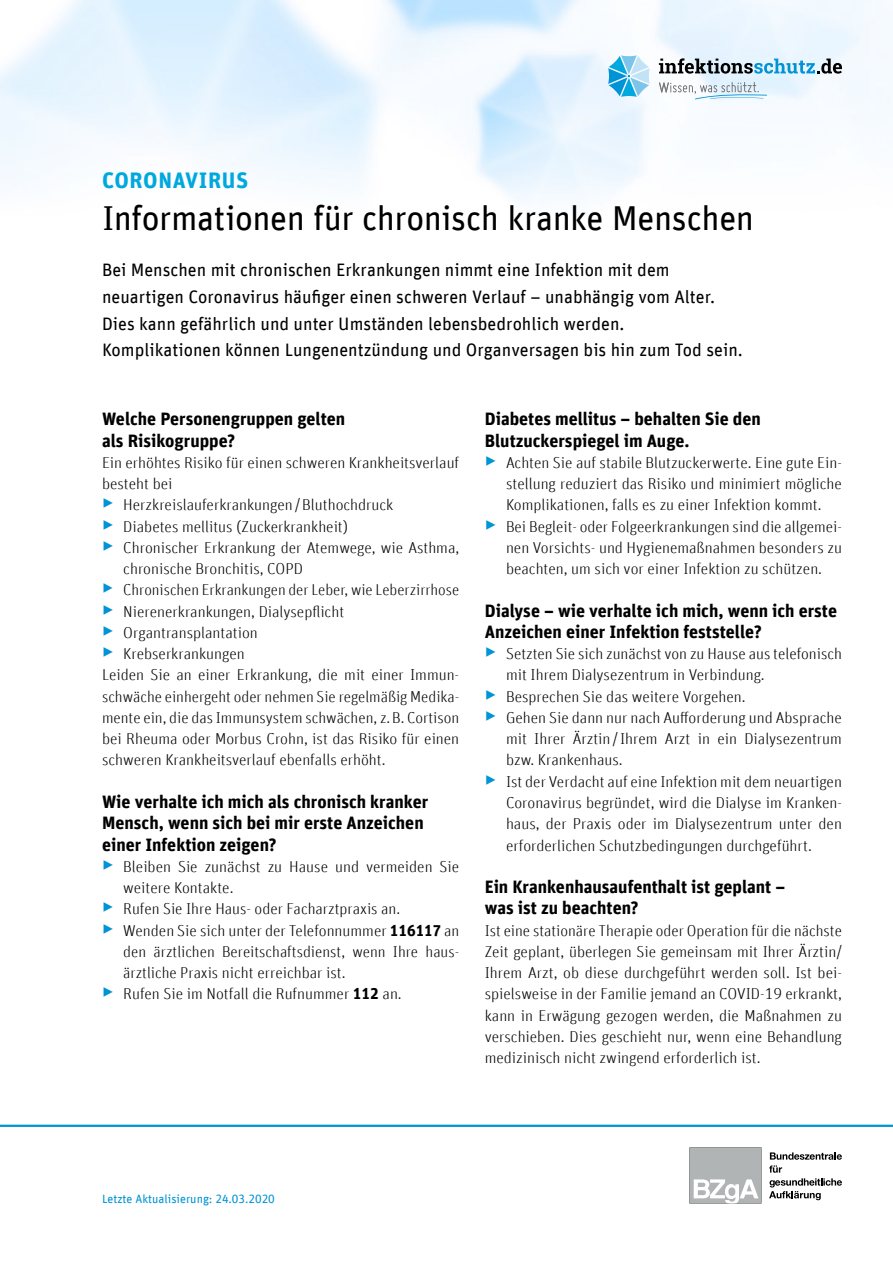
<style>
.page{position:relative;width:893px;height:1263px;background:#fff}
.page>*{position:absolute;margin:0;border:0;box-sizing:border-box;transform-origin:0 0}
.p-titel{font:34.5px "Unit Offc Pro";letter-spacing:-.015em;color:#000}
.p-titel-sub{font:700 22.5px "Unit Offc Pro";letter-spacing:.025em;color:#00a8de}
.t1{font:700 18px/21.3px "Unit Offc Pro";color:#000}
.p-einstieg{font:18px/26.5px "Unit Offc Pro";color:#000}
.t2{font:300 15.75px/21.3px "Unit Offc Pro";color:#000;text-align:justify}
.t3{font:12px "Unit Offc Pro";color:#0093d5}
.s1{font-size:21px;color:#0093d5}
.s2{font-weight:700}
</style>
<div class="page">
<hr style="left:0;top:1125px;width:893px;height:2px;background:#0093d5">
<svg style="left:769px;top:1152px;width:73px;height:48px"></svg>
<div style="left:689px;top:1147px;width:72px;height:56px;background:#b1b4b4"></div>
<svg style="left:694px;top:1179px;width:64px;height:24px"></svg>
<svg style="left:659px;top:58px;width:183px;height:16px;background:#8fa9b6"></svg>
<svg style="left:659px;top:82px;width:108px;height:17px"></svg>
<svg style="left:608px;top:55px;width:42px;height:42px"></svg>
<p class="p-titel-sub" style="left:102px;top:164px;width:148px">CORONAVIRUS</p>
<h1 class="p-titel" style="left:102px;top:194px;width:653px">Informationen für chronisch kranke Menschen</h1>
<p class="p-einstieg" style="left:102px;top:256px;width:642px">Bei Menschen mit chronischen Erkrankungen nimmt eine Infektion mit dem neuartigen Coronavirus häufiger einen schweren Verlauf – unabhängig vom Alter.<br>Dies kann gefährlich und unter Umständen lebensbedrohlich werden.<br>Komplikationen können Lungenentzündung und Organversagen bis hin zum Tod sein.</p>
<h1 class="t1" style="left:102px;top:407px;width:245px">Welche Personengruppen gelten als Risikogruppe?</h1>
<p class="t2" style="left:102px;top:451px;width:359px">Ein erhöhtes Risiko für einen schweren Krankheitsverlauf besteht bei</p>
<p class="t2" style="left:102px;top:494px;width:293px"><span class="s1">▶</span> Herzkreislauferkrankungen/Bluthochdruck</p>
<p class="t2" style="left:102px;top:515px;width:247px"><span class="s1">▶</span> Diabetes mellitus (Zuckerkrankheit)</p>
<p class="t2" style="left:123px;top:536px;width:337px;text-indent:-21px"><span class="s1">▶</span> Chronischer Erkrankung der Atemwege, wie Asthma, chronische Bronchitis, COPD</p>
<p class="t2" style="left:102px;top:579px;width:359px"><span class="s1">▶</span> Chronischen Erkrankungen der Leber, wie Leberzirrhose</p>
<p class="t2" style="left:102px;top:600px;width:244px"><span class="s1">▶</span> Nierenerkrankungen, Dialysepflicht</p>
<p class="t2" style="left:102px;top:621px;width:157px"><span class="s1">▶</span> Organtransplantation</p>
<p class="t2" style="left:102px;top:643px;width:144px"><span class="s1">▶</span> Krebserkrankungen</p>
<p class="t2" style="left:102px;top:664px;width:359px">Leiden Sie an einer Erkrankung, die mit einer Immun&shy;schwäche einhergeht oder nehmen Sie regelmäßig Medika&shy;mente ein, die das Immunsystem schwächen, z.B. Cortison bei Rheuma oder Morbus Crohn, ist das Risiko für einen schweren Krankheitsverlauf ebenfalls erhöht.</p>
<h1 class="t1" style="left:102px;top:790px;width:328px">Wie verhalte ich mich als chronisch kranker<br>Mensch, wenn sich bei mir erste Anzeichen einer Infektion zeigen?</h1>
<p class="t2" style="left:123px;top:855px;width:337px;text-indent:-21px"><span class="s1">▶</span> Bleiben Sie zunächst zu Hause und vermeiden Sie weitere Kontakte.</p>
<p class="t2" style="left:102px;top:898px;width:300px"><span class="s1">▶</span> Rufen Sie Ihre Haus- oder Facharztpraxis an.</p>
<p class="t2" style="left:123px;top:919px;width:337px;text-indent:-21px"><span class="s1">▶</span> Wenden Sie sich unter der Telefonnummer <span class="s2">116117</span> an den ärztlichen Bereitschaftsdienst, wenn Ihre haus&shy;ärztliche Praxis nicht erreichbar ist.</p>
<p class="t2" style="left:102px;top:983px;width:301px"><span class="s1">▶</span> Rufen Sie im Notfall die Rufnummer <span class="s2">112</span> an.</p>
<h1 class="t1" style="left:485px;top:407px;width:277px">Diabetes mellitus – behalten Sie den<br>Blutzuckerspiegel im Auge.</h1>
<p class="t2" style="left:506px;top:451px;width:337px;text-indent:-21px"><span class="s1">▶</span> Achten Sie auf stabile Blutzuckerwerte. Eine gute Ein&shy;stellung reduziert das Risiko und minimiert mögliche Komplikationen, falls es zu einer Infektion kommt.</p>
<p class="t2" style="left:506px;top:515px;width:337px;text-indent:-21px"><span class="s1">▶</span> Bei Begleit- oder Folgeerkrankungen sind die allgemei&shy;nen Vorsichts- und Hygienemaßnahmen besonders zu beachten, um sich vor einer Infektion zu schützen.</p>
<h1 class="t1" style="left:485px;top:599px;width:354px">Dialyse – wie verhalte ich mich, wenn ich erste<br>Anzeichen einer Infektion feststelle?</h1>
<p class="t2" style="left:506px;top:643px;width:337px;text-indent:-21px"><span class="s1">▶</span> Setzten Sie sich zunächst von zu Hause aus telefonisch mit Ihrem Dialysezentrum in Verbindung.</p>
<p class="t2" style="left:485px;top:685px;width:262px"><span class="s1">▶</span> Besprechen Sie das weitere Vorgehen.</p>
<p class="t2" style="left:506px;top:706px;width:337px;text-indent:-21px"><span class="s1">▶</span> Gehen Sie dann nur nach Aufforderung und Absprache mit Ihrer Ärztin/Ihrem Arzt in ein Dialysezentrum bzw. Krankenhaus.</p>
<p class="t2" style="left:506px;top:770px;width:337px;text-indent:-21px"><span class="s1">▶</span> Ist der Verdacht auf eine Infektion mit dem neuartigen Coronavirus begründet, wird die Dialyse im Kranken&shy;haus, der Praxis oder im Dialysezentrum unter den erforderlichen Schutzbedingungen durchgeführt.</p>
<h1 class="t1" style="left:485px;top:875px;width:302px">Ein Krankenhausaufenthalt ist geplant – was ist zu beachten?</h1>
<p class="t2" style="left:485px;top:919px;width:359px">Ist eine stationäre Therapie oder Operation für die nächste Zeit geplant, überlegen Sie gemeinsam mit Ihrer Ärztin/ Ihrem Arzt, ob diese durchgeführt werden soll. Ist bei&shy;spielsweise in der Familie jemand an COVID-19 erkrankt, kann in Erwägung gezogen werden, die Maßnahmen zu verschieben. Dies geschieht nur, wenn eine Behandlung medizinisch nicht zwingend erforderlich ist.</p>
<p class="t3" style="left:102px;top:1191px;width:174px">Letzte Aktualisierung: 24.03.2020</p>
</div>
